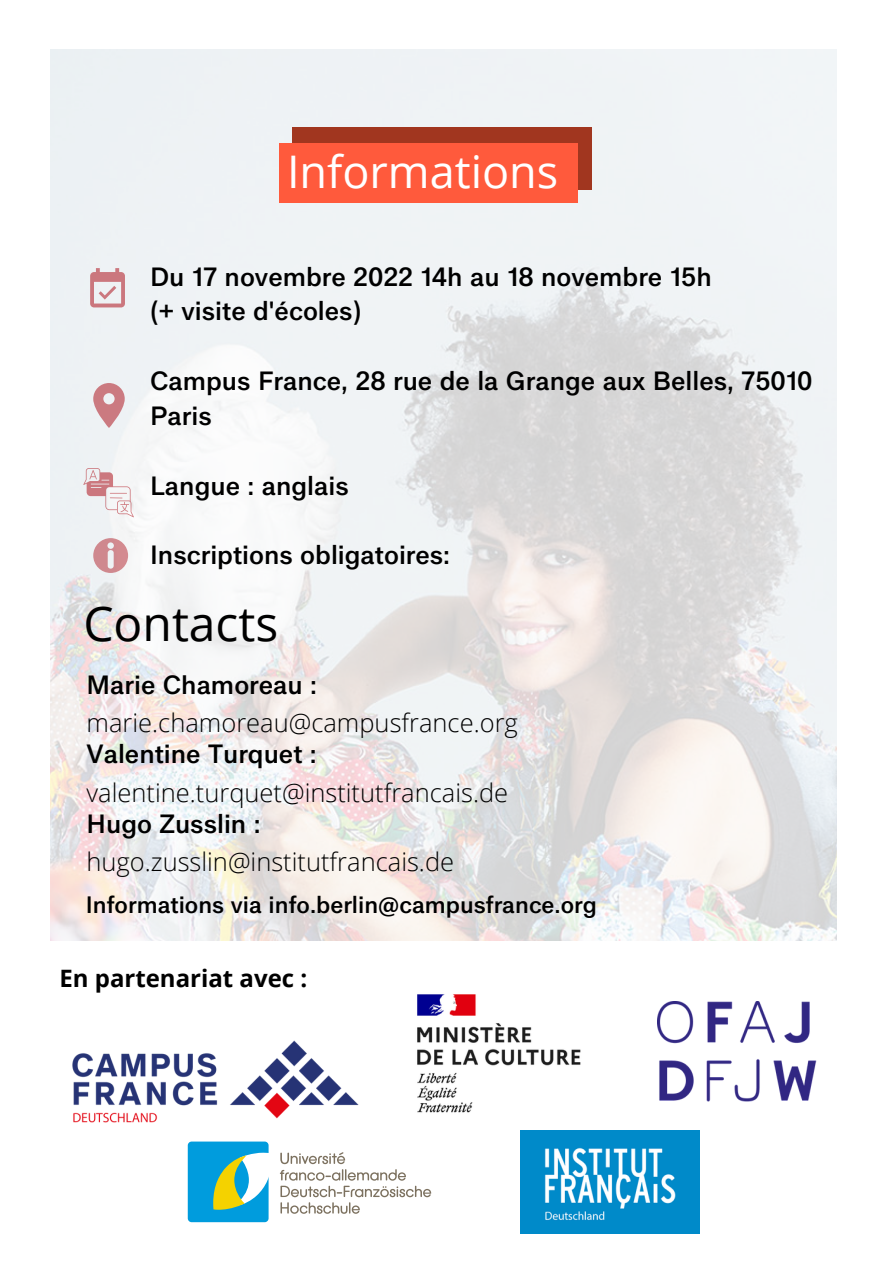
<style>
.page{position:relative;width:893px;height:1264px;background:#fff}
.page>*{position:absolute;margin:0;border:0;box-sizing:border-box;transform-origin:0 0}
.t1{font:48px "Open Sans";color:#000}
.t2{font:45px "Open Sans";color:#fff}
.t3{font:700 25.5px/34.8px "Campus France Sans Beta AA";color:#000}
.t4{font:300 25.5px "Open Sans";color:#000}
.t5{font:700 24px "Open Sans";color:#000}
.t6{font:700 22.95px "Campus France Sans Beta AA";color:#000}
</style>
<div class="page">
<img style="left:51px;top:50px;width:785px;height:890px">
<svg style="left:90px;top:268px;width:35px;height:39px"></svg>
<svg style="left:93px;top:383px;width:32px;height:45px"></svg>
<svg style="left:93px;top:538px;width:35px;height:35px"></svg>
<div style="left:292px;top:127px;width:299px;height:63px;background:#a1361f"></div>
<div style="left:279px;top:143px;width:298px;height:60px;background:#ff5a3c"></div>
<svg style="left:83px;top:468px;width:51px;height:49px"></svg>
<div style="left:188px;top:1141px;width:80px;height:81px;background:#009cdd;border-radius:4px"></div>
<svg style="left:213px;top:1152px;width:56px;height:57px"></svg>
<svg style="left:280px;top:1152px;width:151px;height:61px"></svg>
<img style="left:72px;top:1040px;width:287px;height:83px">
<img style="left:417px;top:994px;width:164px;height:139px">
<img style="left:657px;top:1001px;width:160px;height:101px">
<img style="left:521px;top:1130px;width:178px;height:103px">
<h2 class="t2" style="left:287px;top:140px;width:272px">Informations</h2>
<p class="t3" style="left:150px;top:261px;width:563px">Du 17 novembre 2022 14h au 18 novembre 15h (+ visite d'écoles)</p>
<p class="t3" style="left:150px;top:366px;width:664px">Campus France, 28 rue de la Grange aux Belles, 75010<br>Paris</p>
<p class="t3" style="left:150px;top:470px;width:200px">Langue : anglais</p>
<p class="t3" style="left:150px;top:540px;width:301px">Inscriptions obligatoires:</p>
<h1 class="t1" style="left:83px;top:590px;width:196px">Contacts</h1>
<p class="t3" style="left:87px;top:669px;width:232px">Marie Chamoreau :</p>
<p class="t4" style="left:87px;top:704px;width:433px">marie.chamoreau@campusfrance.org</p>
<p class="t3" style="left:87px;top:739px;width:232px">Valentine Turquet :</p>
<p class="t4" style="left:87px;top:774px;width:423px">valentine.turquet@institutfrancais.de</p>
<p class="t3" style="left:87px;top:808px;width:175px">Hugo Zusslin :</p>
<p class="t4" style="left:87px;top:844px;width:369px">hugo.zusslin@institutfrancais.de</p>
<p class="t6" style="left:86px;top:895px;width:512px">Informations via info.berlin@campusfrance.org</p>
<p class="t5" style="left:59px;top:961px;width:249px">En partenariat avec :</p>
</div>
